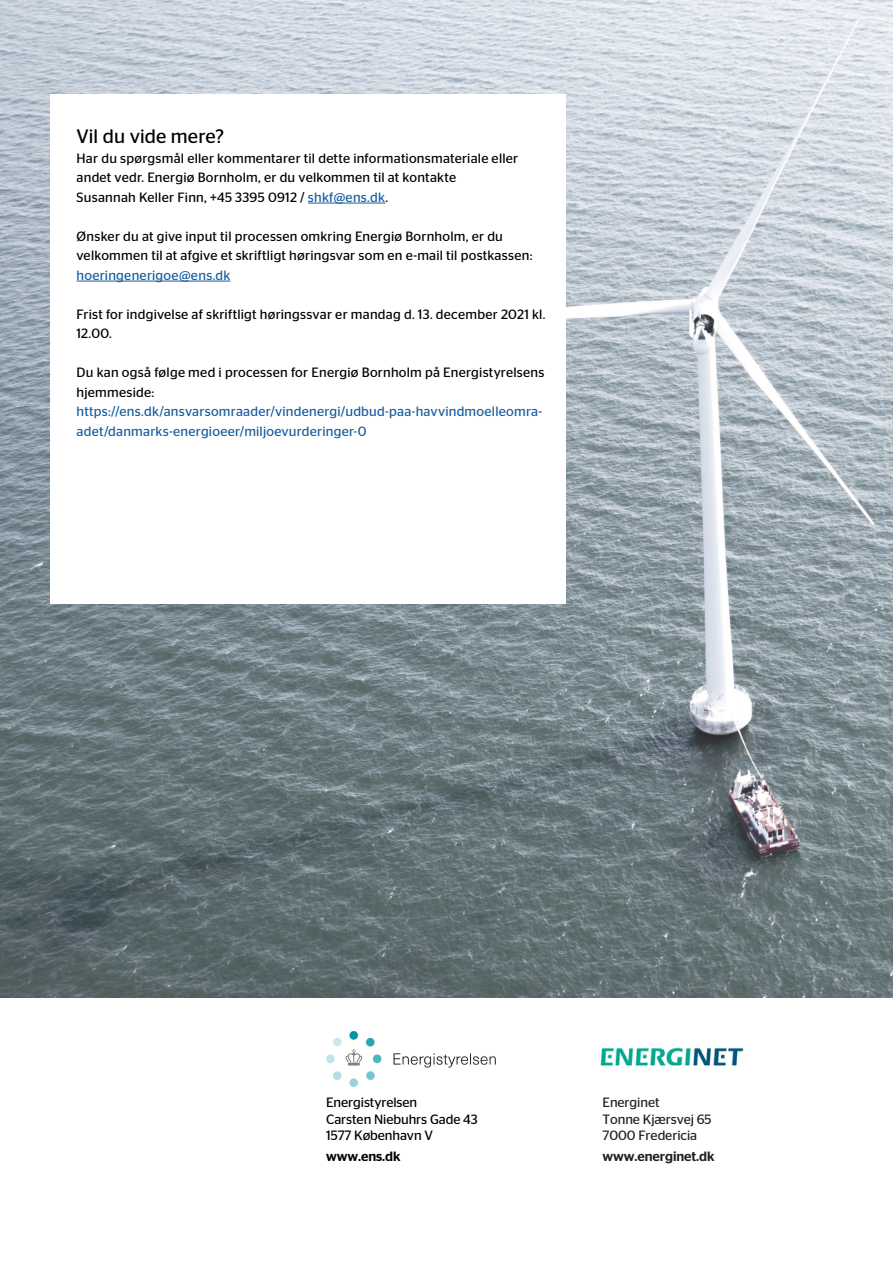
<style>
.page{position:relative;width:893px;height:1263px;background:#fff}
.page>*{position:absolute;margin:0;border:0;box-sizing:border-box;transform-origin:0 0}
.Brød{font:19.5px "Stag Sans";color:#000}
.Brød-2{font:13.5px/19.5px "Stag Sans";letter-spacing:.015em;color:#000}
.Brød-3{font:13.5px/19.5px "Stag Sans";letter-spacing:.02em;color:#175d9e}
.Rubrik{font:13.5px "Stag Sans";letter-spacing:-.005em;color:#000}
.Rubrik-2{font:13.5px "Stag Sans";letter-spacing:-.005em;color:#231f20}
.Rubrik-3{font:500 13.5px "Stag Sans";letter-spacing:-.005em;color:#231f20}
.Rubrik-4{font:500 13.5px "Stag Sans";letter-spacing:-.005em;color:#000}
.s1{color:#175d9e}
.s2{color:#000}
</style>
<div class="page">
<img style="left:0;top:0;width:893px;height:997px">
<div style="left:51px;top:94px;width:515px;height:510px;background:#fff"></div>
<hr style="left:308px;top:203px;width:77px;height:1px;background:#175d9e">
<hr style="left:77px;top:281px;width:153px;height:1px;background:#175d9e">
<img style="left:326px;top:1031px;width:169px;height:55px">
<img style="left:600px;top:1047px;width:144px;height:19px">
<p class="Brød" style="left:77px;top:125px;width:149px">Vil du vide mere?</p>
<p class="Brød-2" style="left:77px;top:148px;width:443px">Har du spørgsmål eller kommentarer til dette informationsmateriale eller andet vedr. Energiø Bornholm, er du velkommen til at kontakte<br>Susannah Keller Finn, +45 3395 0912 / <span class="s1">shkf@ens.dk</span>.</p>
<p class="Brød-2" style="left:77px;top:226px;width:457px">Ønsker du at give input til processen omkring Energiø Bornholm, er du velkommen til at afgive et skriftligt høringsvar som en e-mail til postkassen: <span class="s1">hoeringenerigoe@ens.dk</span></p>
<p class="Brød-2" style="left:77px;top:304px;width:470px">Frist for indgivelse af skriftligt høringssvar er mandag d. 13. december 2021 kl.<br>12.00.</p>
<p class="Brød-3" style="left:77px;top:363px;width:469px"><span class="s2">Du kan også følge med i processen for Energiø Bornholm på Energistyrelsens hjemmeside: </span>https://ens.dk/ansvarsomraader/vindenergi/udbud-paa-havvindmoelleomra&shy;adet/danmarks-energioeer/miljoevurderinger-0</p>
<p class="Rubrik" style="left:326px;top:1095px;width:92px">Energistyrelsen</p>
<p class="Rubrik" style="left:326px;top:1111px;width:153px">Carsten Niebuhrs Gade 43</p>
<p class="Rubrik" style="left:326px;top:1128px;width:108px">1577 København V</p>
<p class="Rubrik-4" style="left:326px;top:1149px;width:76px">www.ens.dk</p>
<p class="Rubrik-2" style="left:603px;top:1095px;width:58px">Energinet</p>
<p class="Rubrik-2" style="left:603px;top:1111px;width:110px">Tonne Kjærsvej 65</p>
<p class="Rubrik-2" style="left:603px;top:1128px;width:96px">7000 Fredericia</p>
<p class="Rubrik-3" style="left:603px;top:1149px;width:113px">www.energinet.dk</p>
</div>
